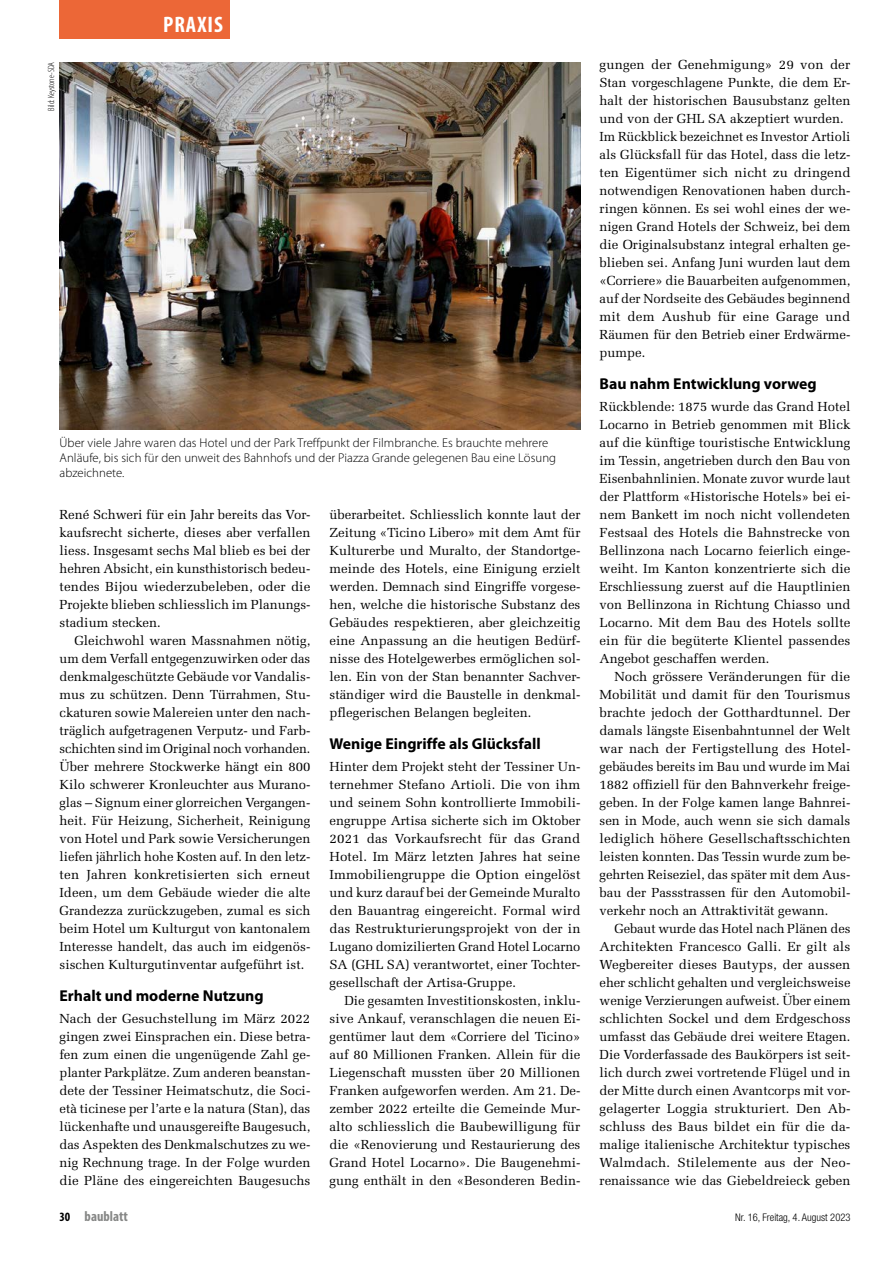
<style>
.page{position:relative;width:893px;height:1263px;background:#fff}
.page>*{position:absolute;margin:0;border:0;box-sizing:border-box;transform-origin:0 0}
.t1{font:700 condensed 22.5px "Myriad Pro";letter-spacing:.045em;color:#fff}
.t2{font:700 15.75px "Myriad Pro";color:#000}
.t3{font:700 condensed 14.25px "Myriad Pro";color:#868786}
.t4{font:13.2px/18px "Melior LT Std";color:#000;text-align:justify}
.t5{font:300 12.75px/15px "Myriad Pro";letter-spacing:.005em;color:#000}
.t6{font:300 condensed 10.5px "Helvetica Neue LT Pro";color:#000}
.t7{font:300 condensed 9px "Myriad Pro";color:#000}
.s1{font-size:12.75px;color:#000}
</style>
<div class="page">
<img style="left:60px;top:62px;width:520px;height:367px">
<div style="left:60px;top:0;width:170px;height:38px;background:#ec6737"></div>
<p class="t7" style="left:46px;top:111px;width:50px;rotate:-90deg">Bild: Keystone-SDA</p>
<h1 class="t1" style="left:163px;top:10px;width:61px">PRAXIS</h1>
<p class="t5" style="left:60px;top:435px;width:498px">Über viele Jahre waren das Hotel und der Park Treffpunkt der Filmbranche. Es brauchte mehrere<br>Anläufe, bis sich für den unweit des Bahnhofs und der Piazza Grande gelegenen Bau eine Lösung abzeichnete.</p>
<p class="t4" style="left:60px;top:506px;width:252px">René Schweri für ein Jahr bereits das Vor&shy;kaufsrecht sicherte, dieses aber verfallen liess. Insgesamt sechs Mal blieb es bei der hehren Absicht, ein kunsthistorisch bedeu&shy;tendes Bijou wiederzubeleben, oder die Projekte blieben schliesslich im Planungs&shy;stadium stecken.</p>
<p class="t4" style="left:60px;top:632px;width:253px;text-indent:15px">Gleichwohl waren Massnahmen nötig, um dem Verfall entgegenzuwirken oder das denkmalgeschützte Gebäude vor Vandalis&shy;mus zu schützen. Denn Türrahmen, Stu&shy;ckaturen sowie Malereien unter den nach&shy;träglich aufgetragenen Verputz- und Farb&shy;schichten sind im Original noch vorhanden.<br>Über mehrere Stockwerke hängt ein 800<br>Kilo schwerer Kronleuchter aus Murano&shy;glas – Signum einer glorreichen Vergangen&shy;heit. Für Heizung, Sicherheit, Reinigung von Hotel und Park sowie Versicherungen liefen jährlich hohe Kosten auf. In den letz&shy;ten Jahren konkretisierten sich erneut Ideen, um dem Gebäude wieder die alte Grandezza zurückzugeben, zumal es sich beim Hotel um Kulturgut von kantonalem Interesse handelt, das auch im eidgenös&shy;sischen Kulturgutinventar aufgeführt ist.</p>
<p class="t2" style="left:60px;top:987px;width:206px">Erhalt und moderne Nutzung</p>
<p class="t4" style="left:60px;top:1010px;width:252px">Nach der Gesuchstellung im März 2022 gingen zwei Einsprachen ein. Diese betra&shy;fen zum einen die ungenügende Zahl ge&shy;planter Parkplätze. Zum anderen beanstan&shy;dete der Tessiner Heimatschutz, die Soci&shy;età ticinese per l’arte e la natura (Stan), das lückenhafte und unausgereifte Baugesuch, das Aspekten des Denkmalschutzes zu we&shy;nig Rechnung trage. In der Folge wurden die Pläne des eingereichten Baugesuchs</p>
<p class="t4" style="left:330px;top:506px;width:252px">überarbeitet. Schliesslich konnte laut der Zeitung «Ticino Libero» mit dem Amt für Kulturerbe und Muralto, der Standortge&shy;meinde des Hotels, eine Einigung erzielt werden. Demnach sind Eingriffe vorgese&shy;hen, welche die historische Substanz des Gebäudes respektieren, aber gleichzeitig eine Anpassung an die heutigen Bedürf&shy;nisse des Hotelgewerbes ermöglichen sol&shy;len. Ein von der Stan benannter Sachver&shy;ständiger wird die Baustelle in denkmal&shy;pflegerischen Belangen begleiten.</p>
<p class="t2" style="left:330px;top:735px;width:213px">Wenige Eingriffe als Glücksfall</p>
<p class="t4" style="left:330px;top:758px;width:252px">Hinter dem Projekt steht der Tessiner Un&shy;ternehmer Stefano Artioli. Die von ihm und seinem Sohn kontrollierte Immobili&shy;engruppe Artisa sicherte sich im Oktober 2021 das Vorkaufsrecht für das Grand Hotel. Im März letzten Jahres hat seine Immobiliengruppe die Option eingelöst und kurz darauf bei der Gemeinde Muralto den Bauantrag eingereicht. Formal wird das Restrukturierungsprojekt von der in Lugano domizilierten Grand Hotel Locarno SA (GHL SA) verantwortet, einer Tochter&shy;gesellschaft der Artisa-Gruppe.</p>
<p class="t4" style="left:330px;top:992px;width:252px;text-indent:15px">Die gesamten Investitionskosten, inklu&shy;sive Ankauf, veranschlagen die neuen Ei&shy;gentümer laut dem «Corriere del Ticino» auf 80 Millionen Franken. Allein für die Liegenschaft mussten über 20 Millionen Franken aufgeworfen werden. Am 21. De&shy;zember 2022 erteilte die Gemeinde Mur&shy;alto schliesslich die Baubewilligung für die «Renovierung und Restaurierung des Grand Hotel Locarno». Die Baugenehmi&shy;gung enthält in den «Besonderen Bedin-</p>
<p class="t4" style="left:600px;top:56px;width:252px;text-align:left">gungen der Genehmigung» 29 von der Stan vorgeschlagene Punkte, die dem Er&shy;halt der historischen Bausubstanz gelten und von der GHL SA akzeptiert wurden.<br>Im Rückblick bezeichnet es Investor Artioli als Glücksfall für das Hotel, dass die letz&shy;ten Eigentümer sich nicht zu dringend notwendigen Renovationen haben durch&shy;ringen können. Es sei wohl eines der we&shy;nigen Grand Hotels der Schweiz, bei dem die Originalsubstanz integral erhalten ge&shy;blieben sei. Anfang Juni wurden laut dem «Corriere» die Bauarbeiten aufgenommen, auf der Nordseite des Gebäudes beginnend mit dem Aushub für eine Garage und Räumen für den Betrieb einer Erdwärme&shy;pumpe.</p>
<p class="t2" style="left:600px;top:375px;width:219px">Bau nahm Entwicklung vorweg</p>
<p class="t4" style="left:600px;top:398px;width:253px">Rückblende: 1875 wurde das Grand Hotel Locarno in Betrieb genommen mit Blick auf die künftige touristische Entwicklung im Tessin, angetrieben durch den Bau von Eisenbahnlinien. Monate zuvor wurde laut der Plattform «Historische Hotels» bei ei&shy;nem Bankett im noch nicht vollendeten Festsaal des Hotels die Bahnstrecke von Bellinzona nach Locarno feierlich einge&shy;weiht. Im Kanton konzentrierte sich die Erschliessung zuerst auf die Hauptlinien von Bellinzona in Richtung Chiasso und Locarno. Mit dem Bau des Hotels sollte ein für die begüterte Klientel passendes Angebot geschaffen werden.</p>
<p class="t4" style="left:600px;top:668px;width:253px;text-indent:15px">Noch grössere Veränderungen für die Mobilität und damit für den Tourismus brachte jedoch der Gotthardtunnel. Der damals längste Eisenbahntunnel der Welt war nach der Fertigstellung des Hotel&shy;gebäudes bereits im Bau und wurde im Mai 1882 offiziell für den Bahnverkehr freige&shy;geben. In der Folge kamen lange Bahnrei&shy;sen in Mode, auch wenn sie sich damals lediglich höhere Gesellschaftsschichten leisten konnten. Das Tessin wurde zum be&shy;gehrten Reiseziel, das später mit dem Aus&shy;bau der Passstrassen für den Automobil&shy;verkehr noch an Attraktivität gewann.</p>
<p class="t4" style="left:600px;top:920px;width:252px;text-indent:15px">Gebaut wurde das Hotel nach Plänen des Architekten Francesco Galli. Er gilt als Wegbereiter dieses Bautyps, der aussen eher schlicht gehalten und vergleichsweise wenige Verzierungen aufweist. Über einem schlichten Sockel und dem Erdgeschoss umfasst das Gebäude drei weitere Etagen.<br>Die Vorderfassade des Baukörpers ist seit&shy;lich durch zwei vortretende Flügel und in der Mitte durch einen Avantcorps mit vor&shy;gelagerter Loggia strukturiert. Den Ab&shy;schluss des Baus bildet ein für die da&shy;malige italienische Architektur typisches Walmdach. Stilelemente aus der Neo&shy;renaissance wie das Giebeldreieck geben</p>
<p class="t3" style="left:60px;top:1207px;width:70px"><span class="s1">30</span> baublatt</p>
<p class="t6" style="left:735px;top:1211px;width:117px">Nr. 16, Freitag, 4. August 2023</p>
</div>
